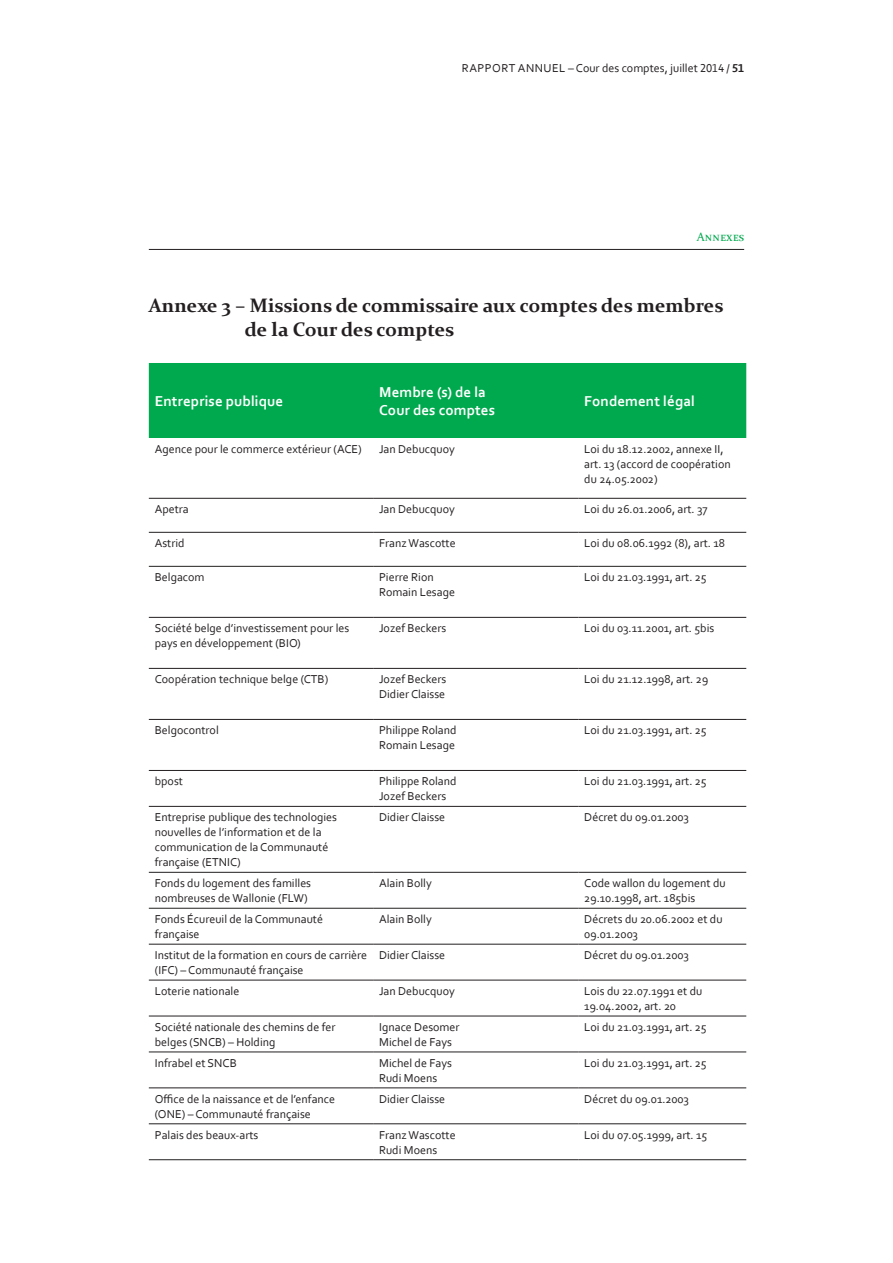
<style>
.page{position:relative;width:893px;height:1263px;background:#fff}
.page>*{position:absolute;margin:0;border:0;box-sizing:border-box;transform-origin:0 0}
.JV_annexe_titel{font:700 19.5px/23.4px "Constantia";color:#231f20}
.JV_tabel_titel_bold{font:700 15px "Corbel";letter-spacing:.01em;color:#fff}
.JV_tabel_body_L{font:12px/15px "Corbel";color:#231f20}
.t1{font:12px "Constantia";color:#00a94e}
.s1{font-weight:700}
</style>
<div class="page">
<hr style="left:149px;top:249px;width:595px;height:1px;background:#231f20">
<div style="left:149px;top:363px;width:597px;height:75px;background:#00a94e"></div>
<svg style="left:149px;top:497px;width:597px;height:628px"></svg>
<hr style="left:149px;top:498px;width:224px;height:1px;background:#231f20">
<hr style="left:373px;top:498px;width:205px;height:1px;background:#231f20">
<hr style="left:578px;top:498px;width:168px;height:1px;background:#231f20">
<hr style="left:149px;top:532px;width:224px;height:1px;background:#231f20">
<hr style="left:373px;top:532px;width:205px;height:1px;background:#231f20">
<hr style="left:578px;top:532px;width:168px;height:1px;background:#231f20">
<hr style="left:149px;top:566px;width:224px;height:1px;background:#231f20">
<hr style="left:373px;top:566px;width:205px;height:1px;background:#231f20">
<hr style="left:578px;top:566px;width:168px;height:1px;background:#231f20">
<hr style="left:149px;top:617px;width:224px;height:1px;background:#231f20">
<hr style="left:373px;top:617px;width:205px;height:1px;background:#231f20">
<hr style="left:578px;top:617px;width:168px;height:1px;background:#231f20">
<hr style="left:149px;top:668px;width:224px;height:1px;background:#231f20">
<hr style="left:373px;top:668px;width:205px;height:1px;background:#231f20">
<hr style="left:578px;top:668px;width:168px;height:1px;background:#231f20">
<hr style="left:149px;top:719px;width:224px;height:1px;background:#231f20">
<hr style="left:373px;top:719px;width:205px;height:1px;background:#231f20">
<hr style="left:578px;top:719px;width:168px;height:1px;background:#231f20">
<hr style="left:149px;top:770px;width:224px;height:1px;background:#231f20">
<hr style="left:373px;top:770px;width:205px;height:1px;background:#231f20">
<hr style="left:578px;top:770px;width:168px;height:1px;background:#231f20">
<hr style="left:149px;top:806px;width:224px;height:1px;background:#231f20">
<hr style="left:373px;top:806px;width:205px;height:1px;background:#231f20">
<hr style="left:578px;top:806px;width:168px;height:1px;background:#231f20">
<hr style="left:149px;top:872px;width:224px;height:1px;background:#231f20">
<hr style="left:373px;top:872px;width:205px;height:1px;background:#231f20">
<hr style="left:578px;top:872px;width:168px;height:1px;background:#231f20">
<hr style="left:149px;top:908px;width:224px;height:1px;background:#231f20">
<hr style="left:373px;top:908px;width:205px;height:1px;background:#231f20">
<hr style="left:578px;top:908px;width:168px;height:1px;background:#231f20">
<hr style="left:149px;top:944px;width:224px;height:1px;background:#231f20">
<hr style="left:373px;top:944px;width:205px;height:1px;background:#231f20">
<hr style="left:578px;top:944px;width:168px;height:1px;background:#231f20">
<hr style="left:149px;top:980px;width:224px;height:1px;background:#231f20">
<hr style="left:373px;top:980px;width:205px;height:1px;background:#231f20">
<hr style="left:578px;top:980px;width:168px;height:1px;background:#231f20">
<hr style="left:149px;top:1016px;width:224px;height:1px;background:#231f20">
<hr style="left:373px;top:1016px;width:205px;height:1px;background:#231f20">
<hr style="left:578px;top:1016px;width:168px;height:1px;background:#231f20">
<hr style="left:149px;top:1052px;width:224px;height:1px;background:#231f20">
<hr style="left:373px;top:1052px;width:205px;height:1px;background:#231f20">
<hr style="left:578px;top:1052px;width:168px;height:1px;background:#231f20">
<hr style="left:149px;top:1087px;width:224px;height:1px;background:#231f20">
<hr style="left:373px;top:1087px;width:205px;height:1px;background:#231f20">
<hr style="left:578px;top:1087px;width:168px;height:1px;background:#231f20">
<hr style="left:149px;top:1123px;width:224px;height:1px;background:#231f20">
<hr style="left:373px;top:1123px;width:205px;height:1px;background:#231f20">
<hr style="left:578px;top:1123px;width:168px;height:1px;background:#231f20">
<hr style="left:149px;top:1159px;width:224px;height:1px;background:#231f20">
<hr style="left:373px;top:1159px;width:205px;height:1px;background:#231f20">
<hr style="left:578px;top:1159px;width:168px;height:1px;background:#231f20">
<p class="JV_tabel_body_L" style="left:462px;top:61px;width:284px">RAPPORT ANNUEL – Cour des comptes, juillet 2014 / <span class="s1">51</span></p>
<p class="t1" style="left:697px;top:228px;width:49px">Annexes</p>
<p class="JV_annexe_titel" style="left:245px;top:293px;width:480px;text-indent:-96px">Annexe 3 – Missions de commissaire aux comptes des membres de la Cour des comptes</p>
<p class="JV_tabel_titel_bold" style="left:155px;top:392px;width:130px">Entreprise publique</p>
<p class="JV_tabel_titel_bold" style="left:379px;top:383px;width:108px">Membre (s) de la</p>
<p class="JV_tabel_titel_bold" style="left:379px;top:401px;width:117px">Cour des comptes</p>
<p class="JV_tabel_titel_bold" style="left:584px;top:392px;width:112px">Fondement légal</p>
<p class="JV_tabel_body_L" style="left:155px;top:441px;width:209px">Agence pour le commerce extérieur (ACE)</p>
<p class="JV_tabel_body_L" style="left:379px;top:441px;width:77px">Jan Debucquoy</p>
<p class="JV_tabel_body_L" style="left:584px;top:441px;width:148px">Loi du 18.12.2002, annexe II, art. 13 (accord de coopération du 24.05.2002)</p>
<p class="JV_tabel_body_L" style="left:155px;top:501px;width:36px">Apetra</p>
<p class="JV_tabel_body_L" style="left:379px;top:501px;width:77px">Jan Debucquoy</p>
<p class="JV_tabel_body_L" style="left:584px;top:501px;width:125px">Loi du 26.01.2006, art. 37</p>
<p class="JV_tabel_body_L" style="left:155px;top:535px;width:31px">Astrid</p>
<p class="JV_tabel_body_L" style="left:379px;top:535px;width:78px">Franz Wascotte</p>
<p class="JV_tabel_body_L" style="left:584px;top:535px;width:142px">Loi du 08.06.1992 (8), art. 18</p>
<p class="JV_tabel_body_L" style="left:155px;top:569px;width:51px">Belgacom</p>
<p class="JV_tabel_body_L" style="left:379px;top:569px;width:56px">Pierre Rion</p>
<p class="JV_tabel_body_L" style="left:379px;top:584px;width:77px">Romain Lesage</p>
<p class="JV_tabel_body_L" style="left:584px;top:569px;width:124px">Loi du 21.03.1991, art. 25</p>
<p class="JV_tabel_body_L" style="left:155px;top:620px;width:196px">Société belge d’investissement pour les pays en développement (BIO)</p>
<p class="JV_tabel_body_L" style="left:379px;top:620px;width:69px">Jozef Beckers</p>
<p class="JV_tabel_body_L" style="left:584px;top:620px;width:131px">Loi du 03.11.2001, art. 5bis</p>
<p class="JV_tabel_body_L" style="left:155px;top:671px;width:175px">Coopération technique belge (CTB)</p>
<p class="JV_tabel_body_L" style="left:379px;top:671px;width:69px">Jozef Beckers</p>
<p class="JV_tabel_body_L" style="left:379px;top:686px;width:68px">Didier Claisse</p>
<p class="JV_tabel_body_L" style="left:584px;top:671px;width:125px">Loi du 21.12.1998, art. 29</p>
<p class="JV_tabel_body_L" style="left:155px;top:722px;width:65px">Belgocontrol</p>
<p class="JV_tabel_body_L" style="left:379px;top:722px;width:79px">Philippe Roland</p>
<p class="JV_tabel_body_L" style="left:379px;top:737px;width:77px">Romain Lesage</p>
<p class="JV_tabel_body_L" style="left:155px;top:774px;width:30px">bpost</p>
<p class="JV_tabel_body_L" style="left:379px;top:774px;width:79px">Philippe Roland</p>
<p class="JV_tabel_body_L" style="left:379px;top:789px;width:69px">Jozef Beckers</p>
<p class="JV_tabel_body_L" style="left:584px;top:722px;width:124px">Loi du 21.03.1991, art. 25</p>
<p class="JV_tabel_body_L" style="left:584px;top:774px;width:124px">Loi du 21.03.1991, art. 25</p>
<p class="JV_tabel_body_L" style="left:155px;top:809px;width:184px">Entreprise publique des technologies nouvelles de l’information et de la communication de la Communauté française (ETNIC)</p>
<p class="JV_tabel_body_L" style="left:379px;top:809px;width:68px">Didier Claisse</p>
<p class="JV_tabel_body_L" style="left:584px;top:809px;width:106px">Décret du 09.01.2003</p>
<p class="JV_tabel_body_L" style="left:155px;top:875px;width:158px">Fonds du logement des familles nombreuses de Wallonie (FLW)</p>
<p class="JV_tabel_body_L" style="left:379px;top:875px;width:54px">Alain Bolly</p>
<p class="JV_tabel_body_L" style="left:584px;top:875px;width:143px">Code wallon du logement du<br>29.10.1998, art. 185bis</p>
<p class="JV_tabel_body_L" style="left:155px;top:911px;width:170px">Fonds Écureuil de la Communauté française</p>
<p class="JV_tabel_body_L" style="left:379px;top:911px;width:54px">Alain Bolly</p>
<p class="JV_tabel_body_L" style="left:584px;top:911px;width:140px">Décrets du 20.06.2002 et du<br>09.01.2003</p>
<p class="JV_tabel_body_L" style="left:155px;top:947px;width:214px">Institut de la formation en cours de carrière (IFC) – Communauté française</p>
<p class="JV_tabel_body_L" style="left:379px;top:947px;width:68px">Didier Claisse</p>
<p class="JV_tabel_body_L" style="left:584px;top:947px;width:106px">Décret du 09.01.2003</p>
<p class="JV_tabel_body_L" style="left:155px;top:983px;width:86px">Loterie nationale</p>
<p class="JV_tabel_body_L" style="left:379px;top:983px;width:77px">Jan Debucquoy</p>
<p class="JV_tabel_body_L" style="left:584px;top:983px;width:120px">Lois du 22.07.1991 et du<br>19.04.2002, art. 20</p>
<p class="JV_tabel_body_L" style="left:155px;top:1019px;width:182px">Société nationale des chemins de fer belges (SNCB) – Holding</p>
<p class="JV_tabel_body_L" style="left:379px;top:1019px;width:82px">Ignace Desomer</p>
<p class="JV_tabel_body_L" style="left:584px;top:1019px;width:124px">Loi du 21.03.1991, art. 25</p>
<p class="JV_tabel_body_L" style="left:379px;top:1034px;width:74px">Michel de Fays</p>
<p class="JV_tabel_body_L" style="left:155px;top:1055px;width:83px">Infrabel et SNCB</p>
<p class="JV_tabel_body_L" style="left:379px;top:1055px;width:74px">Michel de Fays</p>
<p class="JV_tabel_body_L" style="left:379px;top:1070px;width:60px">Rudi Moens</p>
<p class="JV_tabel_body_L" style="left:584px;top:1055px;width:124px">Loi du 21.03.1991, art. 25</p>
<p class="JV_tabel_body_L" style="left:155px;top:1091px;width:182px">Office de la naissance et de l’enfance (ONE) – Communauté française</p>
<p class="JV_tabel_body_L" style="left:379px;top:1091px;width:68px">Didier Claisse</p>
<p class="JV_tabel_body_L" style="left:584px;top:1091px;width:106px">Décret du 09.01.2003</p>
<p class="JV_tabel_body_L" style="left:155px;top:1127px;width:105px">Palais des beaux-arts</p>
<p class="JV_tabel_body_L" style="left:379px;top:1127px;width:78px">Franz Wascotte</p>
<p class="JV_tabel_body_L" style="left:379px;top:1142px;width:60px">Rudi Moens</p>
<p class="JV_tabel_body_L" style="left:584px;top:1127px;width:125px">Loi du 07.05.1999, art. 15</p>
</div>
